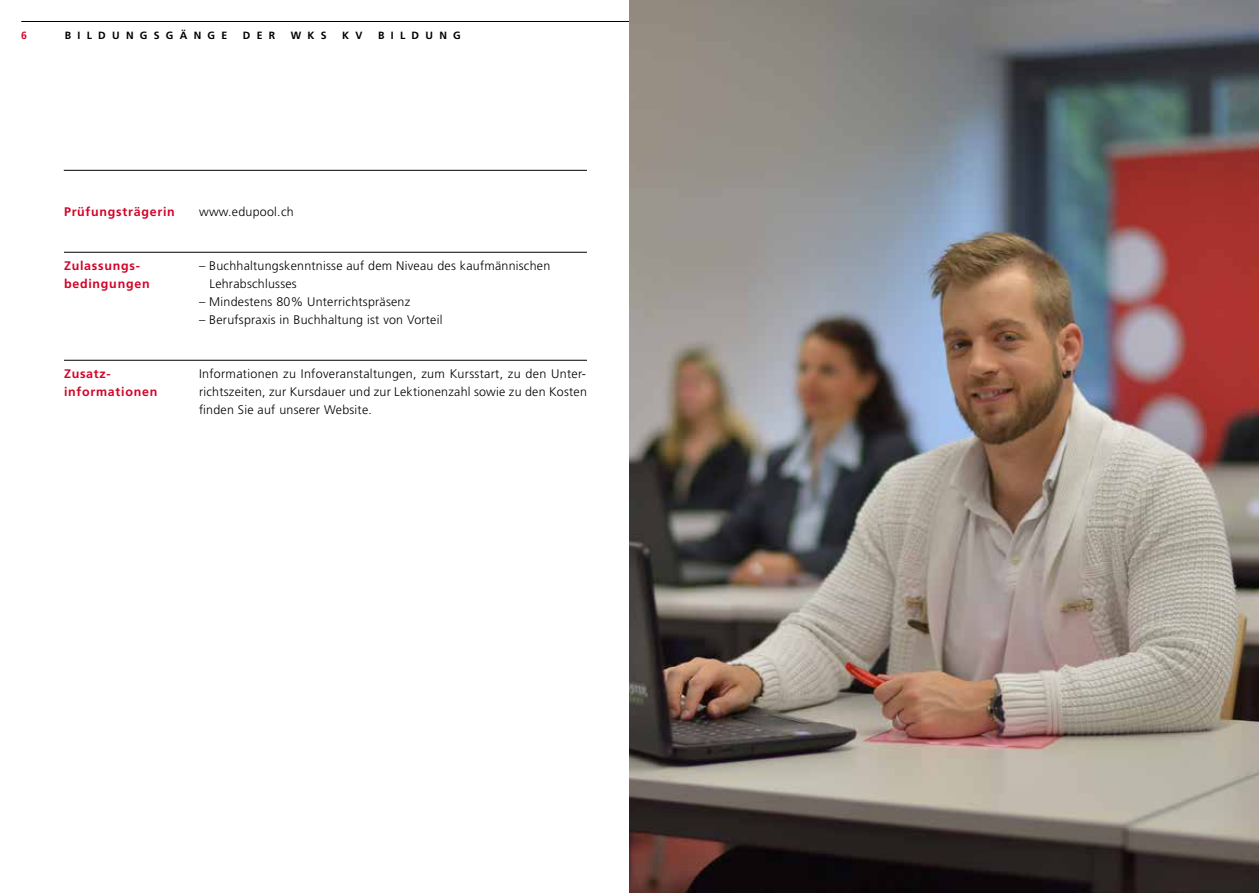
<style>
.page{position:relative;width:1259px;height:893px;background:#fff}
.page>*{position:absolute;margin:0;border:0;box-sizing:border-box;transform-origin:0 0}
.t1{font:300 12.45px/18px "Frutiger LT Std";letter-spacing:.02em;color:#000}
.t2{font:700 12.45px "Frutiger LT Std";letter-spacing:.06em;color:#d20328}
.t3{font:700 10.5px "Frutiger LT Std";letter-spacing:.6em;color:#000}
.t4{font:700 10.5px "Frutiger LT Std";color:#d20328}
</style>
<div class="page">
<hr style="left:21px;top:21px;width:1216px;height:1px;background:#000">
<hr style="left:64px;top:252px;width:523px;height:1px;background:#000">
<hr style="left:64px;top:360px;width:523px;height:1px;background:#000">
<hr style="left:64px;top:170px;width:523px;height:1px;background:#000">
<img style="left:629px;top:0;width:630px;height:893px">
<p class="t4" style="left:21px;top:30px;width:7px">6</p>
<p class="t3" style="left:65px;top:30px;width:164px">BILDUNGSGÄNGE</p>
<p class="t3" style="left:243px;top:30px;width:34px">DER</p>
<p class="t3" style="left:291px;top:30px;width:37px">WKS</p>
<p class="t3" style="left:342px;top:30px;width:22px">K V</p>
<p class="t3" style="left:378px;top:30px;width:84px">BILDUNG</p>
<p class="t2" style="left:64px;top:204px;width:112px">Prüfungsträgerin</p>
<p class="t1" style="left:199px;top:203px;width:96px">www.edupool.ch</p>
<p class="t2" style="left:64px;top:258px;width:77px">Zulassungs-</p>
<p class="t1" style="left:199px;top:257px;width:353px">– Buchhaltungskenntnisse auf dem Niveau des kaufmännischen</p>
<p class="t2" style="left:64px;top:276px;width:87px">bedingungen</p>
<p class="t1" style="left:209px;top:275px;width:89px">Lehrabschlusses</p>
<p class="t1" style="left:199px;top:293px;width:213px">– Mindestens 80% Unterrichtspräsenz</p>
<p class="t1" style="left:199px;top:311px;width:245px">– Berufspraxis in Buchhaltung ist von Vorteil</p>
<p class="t2" style="left:64px;top:366px;width:48px">Zusatz-</p>
<p class="t1" style="left:199px;top:365px;width:388px">Informationen zu Infoveranstaltungen, zum Kursstart, zu den Unter-</p>
<p class="t2" style="left:64px;top:384px;width:95px">informationen</p>
<p class="t1" style="left:199px;top:383px;width:389px">richtszeiten, zur Kursdauer und zur Lektionenzahl sowie zu den Kosten finden Sie auf unserer Website.</p>
</div>
